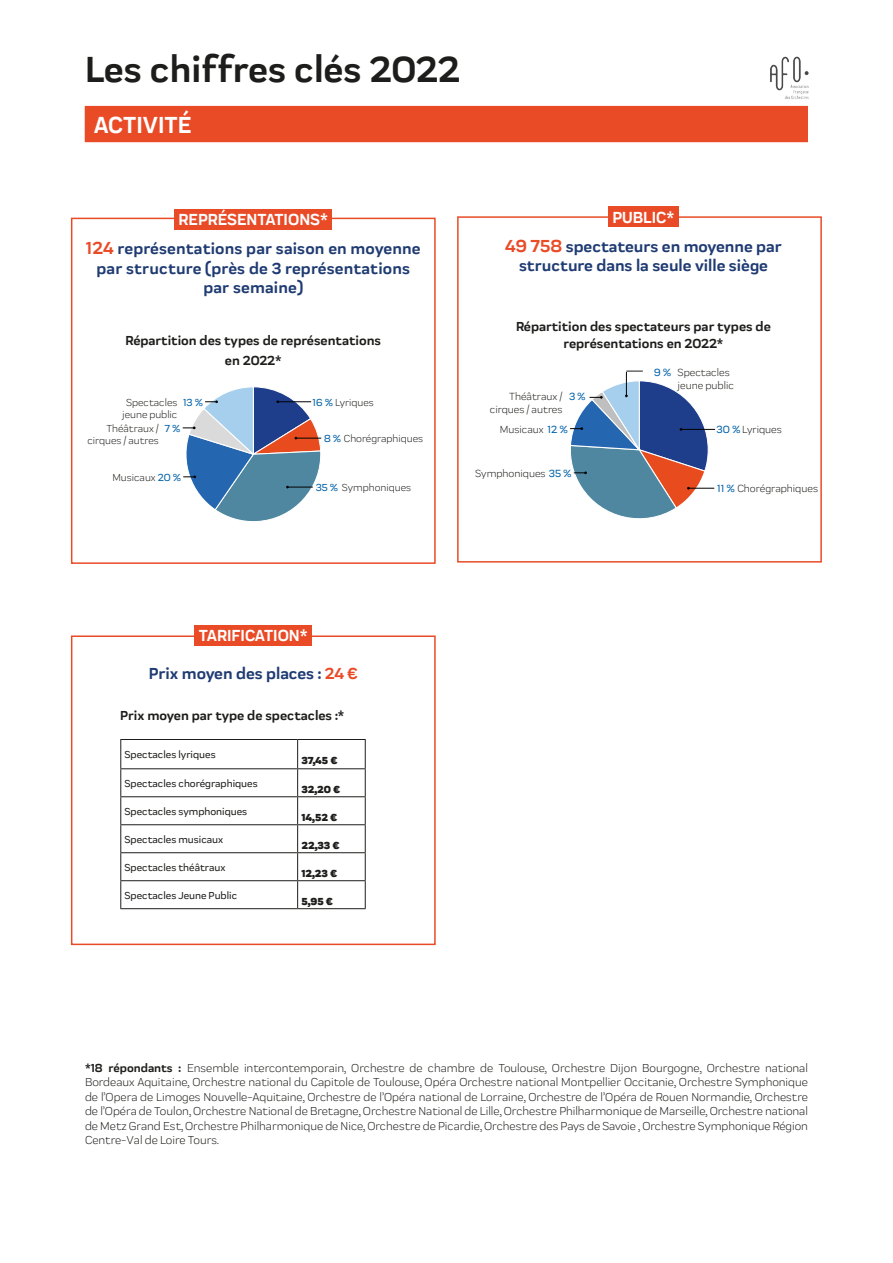
<style>
.page{position:relative;width:893px;height:1263px;background:#fff}
.page>*{position:absolute;margin:0;border:0;box-sizing:border-box;transform-origin:0 0}
.T1{font:700 37.5px "Praktika";color:#1d1d1b}
.t1{font:700 24px "Praktika";color:#fff}
.t2{font:700 16.5px/19.8px "Praktika";color:#1f3b72;text-align:center}
.t3{font:700 16.5px "Praktika";color:#fff}
.t4{font:700 13.5px/16.2px "Praktika";color:#1d1d1b;text-align:center}
.t5{font:12px/14.4px "Praktika";color:#1d1d1b;text-align:justify}
.t6{font:10.8px/12.9px "Praktika";color:#1d1d1b}
.t7{font:500 10.8px "Praktika";color:#0061a8}
.t8{font:10.65px/12.8px "Praktika";color:#1d1d1b;text-align:center}
.t9{font:500 10.65px "Praktika";color:#0061a8}
.t10{font:500 10.5px "Praktika";color:#1d1d1b}
.t11{font:900 10.5px "Praktika";color:#1d1d1b}
.s1{font-size:18px;color:#e94b27}
.s2{font-weight:500;color:#0061a8}
.s3{color:#e94b27}
.s4{font-weight:700}
</style>
<div class="page">
<div style="left:457px;top:216px;width:365px;height:347px;border:2px solid #e94b27"></div>
<div style="left:71px;top:218px;width:365px;height:346px;border:2px solid #e94b27"></div>
<svg style="left:182px;top:386px;width:140px;height:136px"></svg>
<hr style="left:681px;top:429px;width:34px;height:1px;background:#020203">
<svg style="left:570px;top:371px;width:144px;height:148px"></svg>
<div style="left:85px;top:106px;width:722px;height:36px;background:#e94b27"></div>
<div style="left:174px;top:209px;width:158px;height:21px;background:#e94b27"></div>
<div style="left:71px;top:635px;width:365px;height:310px;border:2px solid #e94b27"></div>
<hr style="left:120px;top:739px;width:178px;height:1px;background:#1d1d1b">
<hr style="left:298px;top:739px;width:68px;height:1px;background:#1d1d1b">
<hr style="left:120px;top:768px;width:178px;height:1px;background:#1d1d1b">
<hr style="left:298px;top:768px;width:68px;height:1px;background:#1d1d1b">
<hr style="left:120px;top:796px;width:178px;height:1px;background:#1d1d1b">
<hr style="left:298px;top:796px;width:68px;height:1px;background:#1d1d1b">
<hr style="left:120px;top:824px;width:178px;height:1px;background:#1d1d1b">
<hr style="left:298px;top:824px;width:68px;height:1px;background:#1d1d1b">
<hr style="left:120px;top:852px;width:178px;height:1px;background:#1d1d1b">
<hr style="left:298px;top:852px;width:68px;height:1px;background:#1d1d1b">
<hr style="left:120px;top:880px;width:178px;height:1px;background:#1d1d1b">
<svg style="left:120px;top:740px;width:1px;height:168px"></svg>
<hr style="left:298px;top:880px;width:68px;height:1px;background:#1d1d1b">
<svg style="left:297px;top:740px;width:1px;height:168px"></svg>
<svg style="left:365px;top:740px;width:1px;height:168px"></svg>
<hr style="left:120px;top:908px;width:178px;height:1px;background:#1d1d1b">
<hr style="left:298px;top:908px;width:68px;height:1px;background:#1d1d1b">
<div style="left:195px;top:625px;width:117px;height:20px;background:#e94b27"></div>
<div style="left:608px;top:206px;width:71px;height:21px;background:#e94b27"></div>
<img style="left:763px;top:56px;width:46px;height:51px">
<p class="T1" style="left:85px;top:40px;width:376px">Les chiffres clés 2022</p>
<p class="t1" style="left:94px;top:106px;width:99px">ACTIVITÉ</p>
<p class="t3" style="left:179px;top:207px;width:151px">REPRÉSENTATIONS*</p>
<p class="t2" style="left:86px;top:237px;width:336px"><span class="s1">124</span> représentations par saison en moyenne par structure (près de 3 représentations par semaine)</p>
<p class="t4" style="left:126px;top:331px;width:257px">Répartition des types de représentations</p>
<p class="t4" style="left:225px;top:351px;width:58px">en 2022*</p>
<p class="t8" style="left:313px;top:395px;width:63px"><span class="s2">16 %</span> Lyriques</p>
<p class="t8" style="left:324px;top:431px;width:100px"><span class="s2">8 %</span> Chorégraphiques</p>
<p class="t8" style="left:316px;top:480px;width:97px"><span class="s2">35 %</span> Symphoniques</p>
<p class="t8" style="left:122px;top:395px;width:57px">Spectacles jeune public</p>
<p class="t9" style="left:183px;top:394px;width:22px">13 %</p>
<p class="t8" style="left:87px;top:421px;width:73px;text-align:right">Théâtraux / cirques / autres</p>
<p class="t9" style="left:165px;top:420px;width:17px">7 %</p>
<p class="t8" style="left:112px;top:470px;width:70px">Musicaux <span class="s2">20 %</span></p>
<p class="t3" style="left:612px;top:204px;width:63px">PUBLIC*</p>
<p class="t2" style="left:505px;top:235px;width:278px"><span class="s1">49 758</span> spectateurs en moyenne par structure dans la seule ville siège</p>
<p class="t4" style="left:516px;top:317px;width:256px">Répartition des spectateurs par types de représentations en 2022*</p>
<p class="t6" style="left:490px;top:389px;width:74px;text-align:right">Théâtraux / cirques / autres</p>
<p class="t7" style="left:569px;top:388px;width:18px">3 %</p>
<p class="t6" style="left:500px;top:422px;width:70px">Musicaux <span class="s2">12 %</span></p>
<p class="t6" style="left:475px;top:466px;width:98px">Symphoniques <span class="s2">35 %</span></p>
<p class="t6" style="left:677px;top:365px;width:58px">Spectacles jeune public</p>
<p class="t7" style="left:654px;top:364px;width:19px">9 %</p>
<p class="t6" style="left:717px;top:423px;width:67px"><span class="s2">30 %</span> Lyriques</p>
<p class="t6" style="left:717px;top:481px;width:102px"><span class="s2">11 %</span> Chorégraphiques</p>
<p class="t3" style="left:199px;top:623px;width:110px">TARIFICATION*</p>
<p class="t2" style="left:149px;top:662px;width:211px">Prix moyen des places : <span class="s3">24 €</span></p>
<p class="t4" style="left:120px;top:706px;width:226px">Prix moyen par type de spectacles :*</p>
<p class="t10" style="left:125px;top:747px;width:93px">Spectacles lyriques</p>
<p class="t11" style="left:301px;top:752px;width:38px">37,45 €</p>
<p class="t10" style="left:125px;top:775px;width:135px">Spectacles chorégraphiques</p>
<p class="t11" style="left:301px;top:780px;width:40px">32,20 €</p>
<p class="t10" style="left:125px;top:803px;width:124px">Spectacles symphoniques</p>
<p class="t11" style="left:301px;top:808px;width:37px">14,52 €</p>
<p class="t10" style="left:125px;top:831px;width:100px">Spectacles musicaux</p>
<p class="t11" style="left:301px;top:836px;width:40px">22,33 €</p>
<p class="t10" style="left:125px;top:859px;width:103px">Spectacles théâtraux</p>
<p class="t11" style="left:301px;top:864px;width:37px">12,23 €</p>
<p class="t10" style="left:125px;top:887px;width:114px">Spectacles Jeune Public</p>
<p class="t11" style="left:301px;top:892px;width:33px">5,95 €</p>
<p class="t5" style="left:85px;top:1060px;width:724px"><span class="s4">*18 répondants :</span> Ensemble intercontemporain, Orchestre de chambre de Toulouse, Orchestre Dijon Bourgogne, Orchestre national Bordeaux Aquitaine, Orchestre national du Capitole de Toulouse, Opéra Orchestre national Montpellier Occitanie, Orchestre Symphonique de l’Opera de Limoges Nouvelle-Aquitaine, Orchestre de l’Opéra national de Lorraine, Orchestre de l’Opéra de Rouen Normandie, Orchestre de l’Opéra de Toulon, Orchestre National de Bretagne, Orchestre National de Lille, Orchestre Philharmonique de Marseille, Orchestre national de Metz Grand Est, Orchestre Philharmonique de Nice, Orchestre de Picardie, Orchestre des Pays de Savoie , Orchestre Symphonique Région Centre-Val de Loire Tours.</p>
</div>
